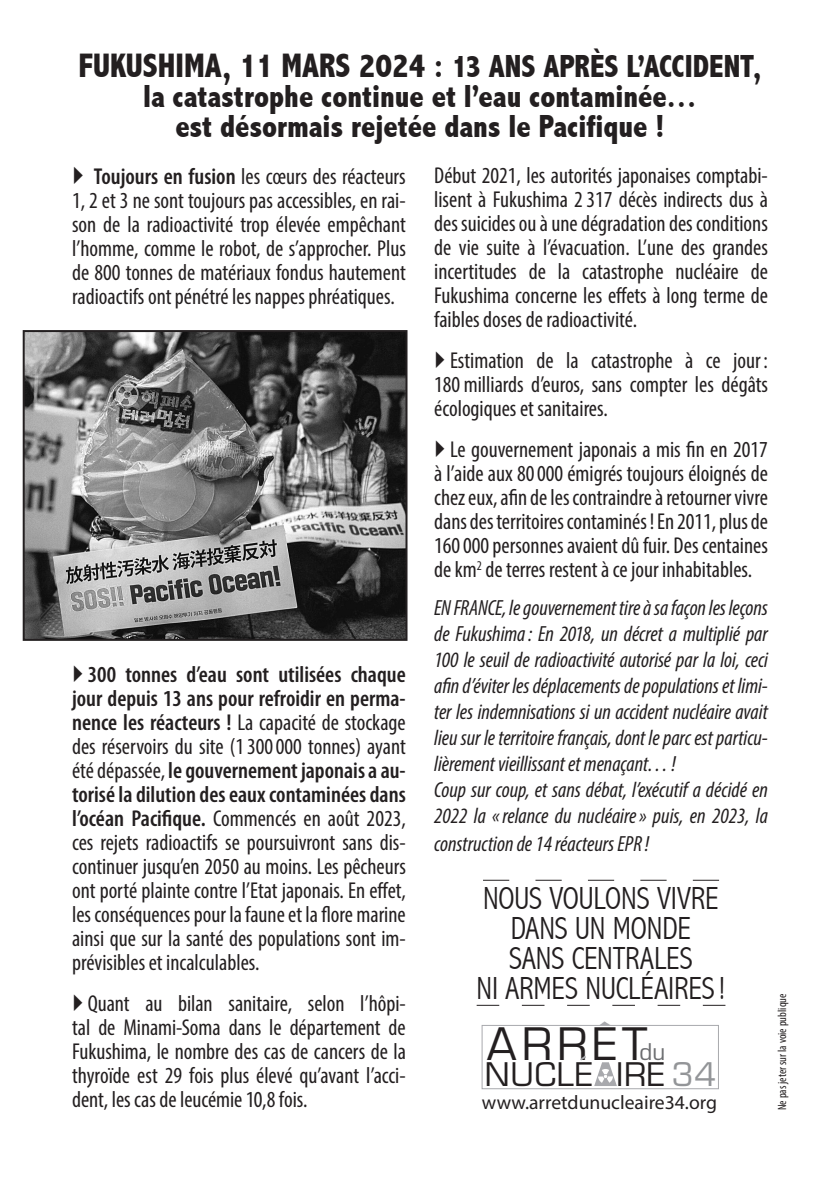
<style>
.page{position:relative;width:840px;height:1191px;background:#fff}
.page>*{position:absolute;margin:0;border:0;box-sizing:border-box;transform-origin:0 0}
.t1{font:43.6px "Eurostile";letter-spacing:.115em;color:#231f20}
.t2{font:800 condensed 34px "Abadi";color:#231f20;scale:.96 1}
.t3{font:800 condensed 32px/30px "Abadi";color:#231f20;text-align:center;scale:.96 1}
.t4{font:300 condensed 32px/30px "Abadi";letter-spacing:-.005em;color:#231f20;text-align:center}
.t5{font:31.8px "Eurostile";letter-spacing:.025em;color:#231f20}
.t6{font:condensed 23px/24px "Myriad Pro";color:#231f20;text-align:justify}
.t7{font:22.4px "Eurostile";color:#6c6d70}
.t8{font:italic condensed 22px/26px "Myriad Pro";color:#231f20;text-align:justify}
.t9{font:19.6px "Myriad Pro";color:#231f20}
.t10{font:condensed 12px "Myriad Pro";color:#231f20}
.t11{font:8px "Myriad Pro";letter-spacing:-.005em;color:#231f20}
.s1{font-size:32px}
.s2{font-weight:600}
.s3{color:#fff}
.s4{color:#939598}
</style>
<div class="page">
<svg style="left:483px;top:879px;width:235px;height:1px"></svg>
<svg style="left:476px;top:1004px;width:249px;height:1px"></svg>
<img style="left:26px;top:333px;width:378px;height:305px">
<div style="left:23px;top:330px;width:384px;height:311px;border:2px solid #231f20"></div>
<svg style="left:599px;top:1021px;width:11px;height:4px"></svg>
<svg style="left:594px;top:1062px;width:22px;height:24px"></svg>
<div style="left:481px;top:1025px;width:237px;height:64px;border:1px solid #a8a9ad"></div>
<svg style="left:580px;top:1055px;width:6px;height:5px"></svg>
<p class="t2" style="left:78px;top:46px;width:712px">FUKUSHIMA, 11 MARS 2024 : <span class="s1">13 ANS APRÈS L’ACCIDENT,</span></p>
<p class="t3" style="left:143px;top:81px;width:578px">la catastrophe continue et l’eau contaminée… est désormais rejetée dans le Pacifique !</p>
<p class="t6" style="left:72px;top:164px;width:335px;text-indent:22px"><span class="s2">Toujours en fusion</span> les cœurs des réacteurs 1, 2 et 3 ne sont toujours pas accessibles, en rai&shy;son de la radioactivité trop élevée empêchant l’homme, comme le robot, de s’approcher. Plus de 800 tonnes de matériaux fondus hautement radioactifs ont pénétré les nappes phréatiques.</p>
<p class="t6" style="left:72px;top:661px;width:335px;text-indent:16px"><span class="s2">300 tonnes d’eau sont utilisées chaque jour depuis 13 ans pour refroidir en perma&shy;nence les réacteurs !</span> La capacité de stockage des réservoirs du site (1300000 tonnes) ayant été dépassée, <span class="s2">le gouvernement japonais a au&shy;torisé la dilution des eaux contaminées dans l’océan Pacifique.</span> Commencés en août 2023, ces rejets radioactifs se poursuivront sans dis&shy;continuer jusqu’en 2050 au moins. Les pêcheurs ont porté plainte contre l’Etat japonais. En effet, les conséquences pour la faune et la flore marine ainsi que sur la santé des populations sont im&shy;prévisibles et incalculables.</p>
<p class="t6" style="left:72px;top:990px;width:335px;text-indent:16px">Quant au bilan sanitaire, selon l’hôpi&shy;tal de Minami-Soma dans le département de Fukushima, le nombre des cas de cancers de la thyroïde est 29 fois plus élevé qu’avant l’acci&shy;dent, les cas de leucémie 10,8 fois.</p>
<p class="t6" style="left:434px;top:163px;width:335px">Début 2021, les autorités japonaises comptabi&shy;lisent à Fukushima 2 317 décès indirects dus à des suicides ou à une dégradation des conditions de vie suite à l’évacuation. L’une des grandes incertitudes de la catastrophe nucléaire de Fukushima concerne les effets à long terme de faibles doses de radioactivité.</p>
<p class="t6" style="left:434px;top:348px;width:335px;text-indent:16px">Estimation de la catastrophe à ce jour:<br>180 milliards d’euros, sans compter les dégâts écologiques et sanitaires.</p>
<p class="t6" style="left:434px;top:437px;width:335px;text-indent:16px">Le gouvernement japonais a mis fin en 2017 à l’aide aux 80000 émigrés toujours éloignés de chez eux, afin de les contraindre à retourner vivre dans des territoires contaminés! En 2011, plus de 160000 personnes avaient dû fuir. Des centaines de km<sup>2</sup> de terres restent à ce jour inhabitables.</p>
<p class="t8" style="left:434px;top:594px;width:335px">EN FRANCE, le gouvernement tire à sa façon les leçons de Fukushima: En 2018, un décret a multiplié par 100 le seuil de radioactivité autorisé par la loi, ceci afin d’éviter les déplacements de populations et limi&shy;ter les indemnisations si un accident nucléaire avait lieu sur le territoire français, dont le parc est particu&shy;lièrement vieillissant et menaçant…!</p>
<p class="t8" style="left:434px;top:776px;width:335px">Coup sur coup, et sans débat, l’exécutif a décidé en<br>2022 la «relance du nucléaire» puis, en 2023, la</p>
<p class="t8" style="left:434px;top:830px;width:216px">construction de 14 réacteurs EPR!</p>
<p class="t4" style="left:476px;top:883px;width:250px">NOUS VOULONS VIVRE<br>DANS UN MONDE<br>SANS CENTRALES<br>NI ARMES NUCLÉAIRES !</p>
<p class="t11" style="left:652px;top:961px;width:45px">Lorem ipsum</p>
<p class="t1" style="left:486px;top:1018px;width:162px">ARRET</p>
<p class="t5" style="left:484px;top:1055px;width:233px">NUCLE<span class="s3">A</span>IRE <span class="s4">34</span></p>
<p class="t7" style="left:639px;top:1038px;width:27px">du</p>
<p class="t9" style="left:481px;top:1090px;width:236px">www.arretdunucleaire34.org</p>
<p class="t10" style="left:774px;top:1110px;width:118px;rotate:-90deg">Ne pas jeter sur la voie publique</p>
</div>
